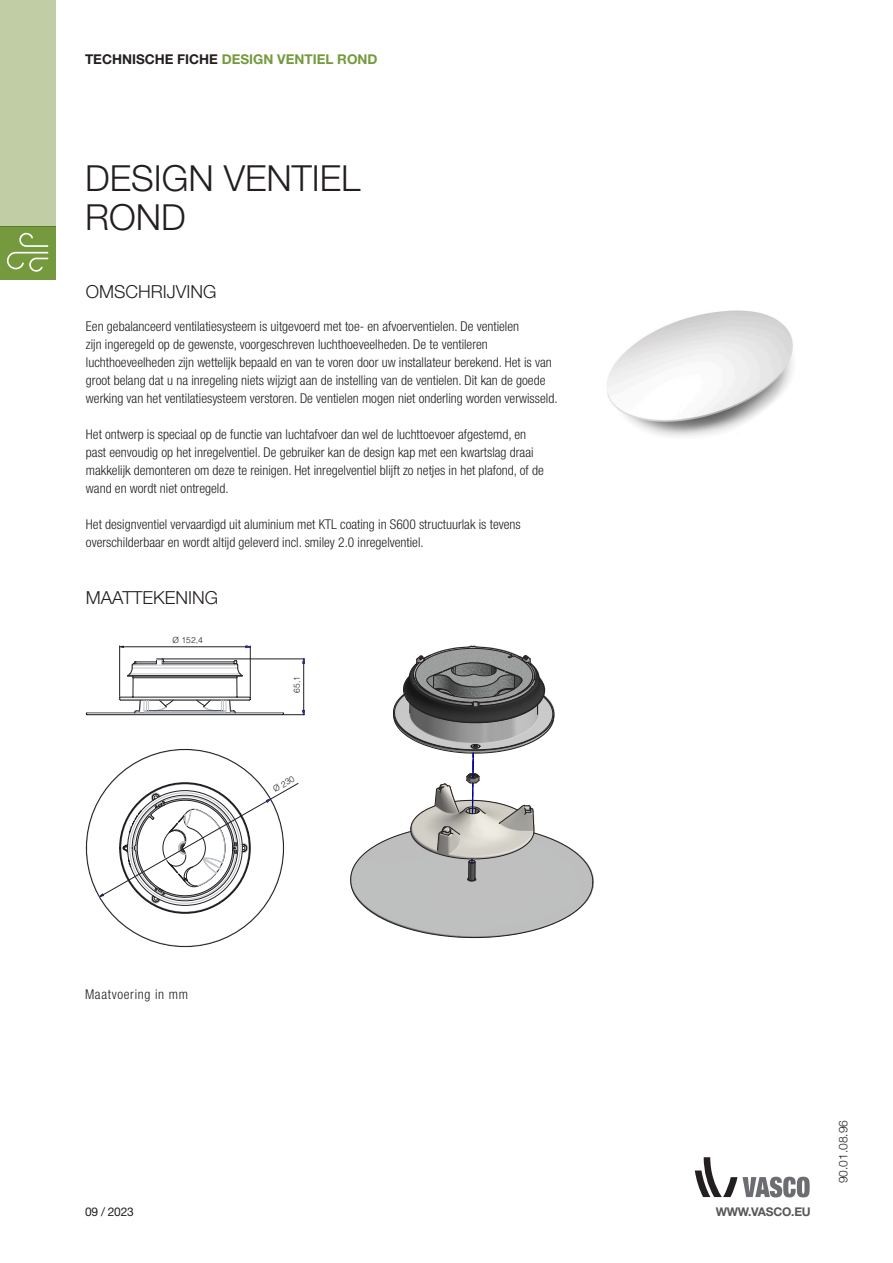
<style>
.page{position:relative;width:893px;height:1263px;background:#fff}
.page>*{position:absolute;margin:0;border:0;box-sizing:border-box;transform-origin:0 0}
.t1{font:300 36px "Helvetica Neue LT Std";color:#231f20}
.t2{font:300 18px "Helvetica Neue LT Std";color:#231f20}
.t3{font:300 condensed 13.5px/18px "Helvetica Neue LT Std";color:#231f20}
.t4{font:700 13.5px "Helvetica Neue LT Std";color:#759a3d}
.t5{font:300 condensed 13.5px "Helvetica Neue LT Std";letter-spacing:.05em;color:#231f20}
.t6{font:700 12px "Helvetica Neue LT Std";letter-spacing:-.02em;color:#57585a}
.t7{font:300 12px "Helvetica Neue LT Std";color:#231f20}
.t8{font:12px "Helvetica Neue LT Std";letter-spacing:-.02em;color:#231f20}
.t9{font:300 8.4px "Helvetica";color:#231f20}
.s1{color:#231f20}
</style>
<div class="page">
<div style="left:0;top:0;width:55px;height:226px;background:#c1cda4"></div>
<div style="left:0;top:226px;width:55px;height:54px;background:#759a3d"></div>
<svg style="left:7px;top:233px;width:41px;height:39px"></svg>
<svg style="left:695px;top:1157px;width:115px;height:40px"></svg>
<svg style="left:86px;top:645px;width:219px;height:302px"></svg>
<hr style="left:124px;top:646px;width:122px;height:1px;background:#231f20">
<hr style="left:250px;top:646px;width:1px;height:50px;background:#231f20">
<hr style="left:119px;top:646px;width:1px;height:50px;background:#231f20">
<img style="left:607px;top:310px;width:186px;height:127px">
<svg style="left:350px;top:645px;width:244px;height:293px"></svg>
<p class="t4" style="left:85px;top:51px;width:294px"><span class="s1">TECHNISCHE FICHE</span> DESIGN VENTIEL ROND</p>
<p class="t1" style="left:85px;top:156px;width:277px">DESIGN VENTIEL</p>
<p class="t1" style="left:85px;top:195px;width:102px">ROND</p>
<p class="t2" style="left:86px;top:280px;width:132px">OMSCHRIJVING</p>
<p class="t3" style="left:86px;top:317px;width:473px">Een gebalanceerd ventilatiesysteem is uitgevoerd met toe- en afvoerventielen. De ventielen<br>zijn ingeregeld op de gewenste, voorgeschreven luchthoeveelheden. De te ventileren luchthoeveelheden zijn wettelijk bepaald en van te voren door uw installateur berekend. Het is van groot belang dat u na inregeling niets wijzigt aan de instelling van de ventielen. Dit kan de goede werking van het ventilatiesysteem verstoren. De ventielen mogen niet onderling worden verwisseld.</p>
<p class="t3" style="left:86px;top:425px;width:459px">Het ontwerp is speciaal op de functie van luchtafvoer dan wel de luchttoevoer afgestemd, en past eenvoudig op het inregelventiel. De gebruiker kan de design kap met een kwartslag draai makkelijk demonteren om deze te reinigen. Het inregelventiel blijft zo netjes in het plafond, of de wand en wordt niet ontregeld.</p>
<p class="t3" style="left:86px;top:515px;width:436px">Het designventiel vervaardigd uit aluminium met KTL coating in S600 structuurlak is tevens overschilderbaar en wordt altijd geleverd incl. smiley 2.0 inregelventiel.</p>
<p class="t2" style="left:86px;top:586px;width:134px">MAATTEKENING</p>
<p class="t9" style="left:173px;top:633px;width:32px">Ø 152,4</p>
<p class="t9" style="left:290px;top:693px;width:18px;rotate:-90deg">65,1</p>
<p class="t9" style="left:270px;top:783px;width:25px;rotate:-30deg">Ø 230</p>
<p class="t5" style="left:85px;top:987px;width:105px">Maatvoering in mm</p>
<p class="t8" style="left:85px;top:1205px;width:50px">09 / 2023</p>
<p class="t6" style="left:716px;top:1204px;width:97px">WWW.VASCO.EU</p>
<p class="t7" style="left:836px;top:1183px;width:65px;rotate:-90deg">90.01.08.96</p>
</div>
